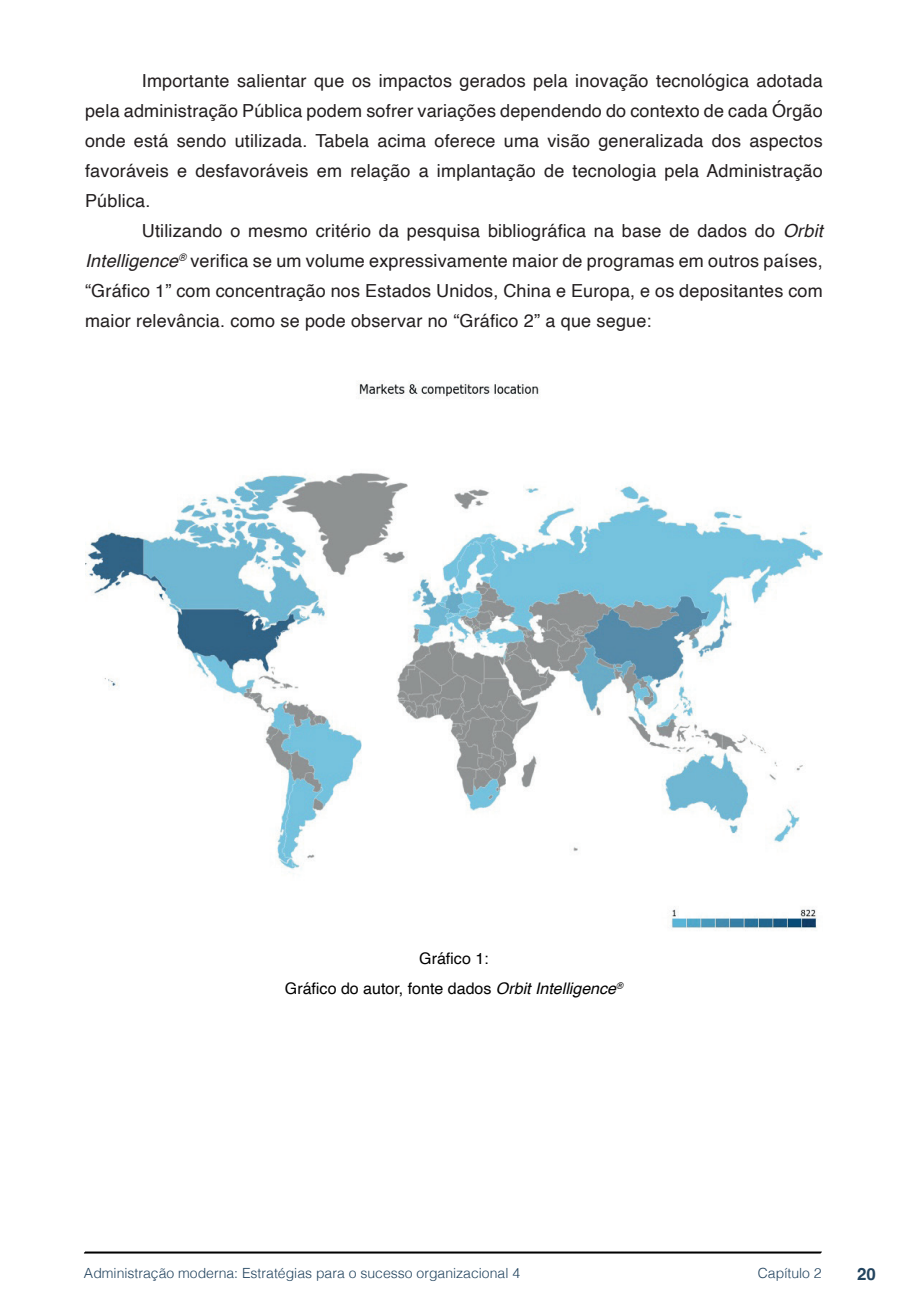
<style>
.page{position:relative;width:908px;height:1304px;background:#fff}
.page>*{position:absolute;margin:0;border:0;box-sizing:border-box;transform-origin:0 0}
.txt{font:18px/30px "Helvetica";letter-spacing:.01em;color:#231f20;text-align:justify}
.t1{font:700 16.8px "Helvetica";color:#23445f}
.imagens_graf_tab{font:16px "Helvetica";color:#000}
.t2{font:300 14px "Helvetica";color:#23445f}
.s1{font-style:italic}
</style>
<div class="page">
<svg style="left:84px;top:1251px;width:737px;height:3px;background:#515151"></svg>
<img style="left:85px;top:382px;width:737px;height:549px">
<p class="txt" style="left:85px;top:66px;width:739px;text-indent:57px">Importante salientar que os impactos gerados pela inovação tecnológica adotada pela administração Pública podem sofrer variações dependendo do contexto de cada Órgão onde está sendo utilizada. Tabela acima oferece uma visão generalizada dos aspectos favoráveis e desfavoráveis em relação a implantação de tecnologia pela Administração Pública.</p>
<p class="txt" style="left:85px;top:216px;width:739px;text-indent:57px">Utilizando o mesmo critério da pesquisa bibliográfica na base de dados do <span class="s1">Orbit Intelligence</span><sup>®</sup> verifica se um volume expressivamente maior de programas em outros países, “Gráfico 1” com concentração nos Estados Unidos, China e Europa, e os depositantes com maior relevância. como se pode observar no “Gráfico 2” a que segue:</p>
<p class="imagens_graf_tab" style="left:419px;top:946px;width:71px">Gráfico 1:</p>
<p class="imagens_graf_tab" style="left:285px;top:976px;width:339px">Gráfico do autor, fonte dados <span class="s1">Orbit Intelligence</span><sup>®</sup></p>
<p class="t2" style="left:84px;top:1261px;width:437px">Administração moderna: Estratégias para o sucesso organizacional 4</p>
<p class="t2" style="left:757px;top:1261px;width:65px">Capítulo 2</p>
<p class="t1" style="left:856px;top:1264px;width:20px">20</p>
</div>
